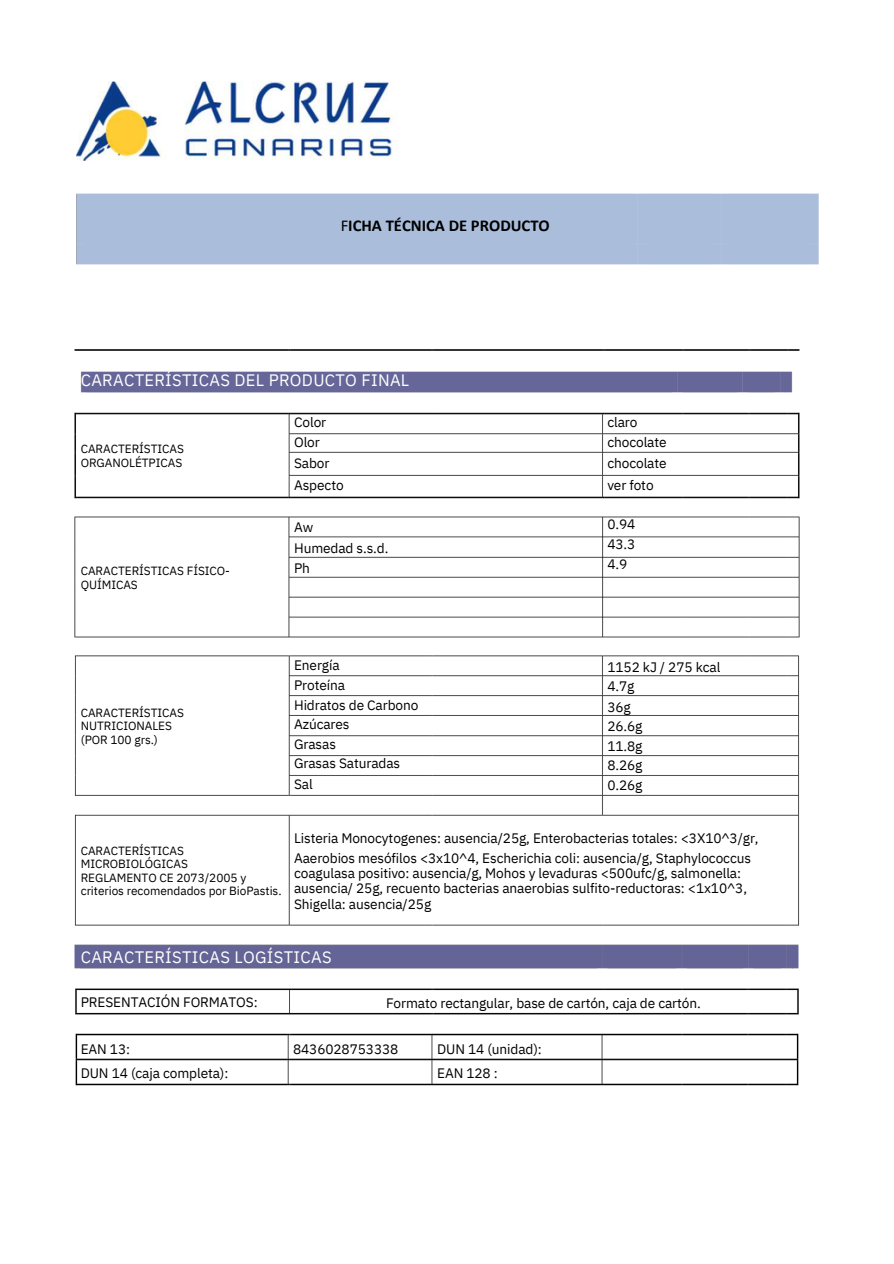
<style>
.page{position:relative;width:894px;height:1264px;background:#fff}
.page>*{position:absolute;margin:0;border:0;box-sizing:border-box;transform-origin:0 0}
.t1{font:16.5px "IBM Plex Sans";letter-spacing:.02em;color:#fff}
.t2{font:700 16.5px "Calibri";color:#000}
.t3{font:13.65px/20.2px "IBM Plex Sans";letter-spacing:-.01em;color:#000}
.t4{font:11.85px/13.5px "IBM Plex Sans";letter-spacing:-.005em;color:#000}
.s1{font-weight:400}
</style>
<div class="page">
<img style="left:74px;top:349px;width:726px;height:2px">
<img style="left:80px;top:371px;width:713px;height:22px">
<img style="left:74px;top:944px;width:725px;height:25px">
<img style="left:74px;top:412px;width:726px;height:87px">
<img style="left:75px;top:988px;width:724px;height:27px">
<img style="left:75px;top:1033px;width:724px;height:53px">
<img style="left:74px;top:516px;width:726px;height:122px">
<img style="left:74px;top:655px;width:726px;height:271px">
<img style="left:76px;top:81px;width:322px;height:79px">
<p class="t2" style="left:340px;top:219px;width:210px"><span class="s1">F</span>ICHA TÉCNICA DE PRODUCTO</p>
<p class="t1" style="left:81px;top:369px;width:330px">CARACTERÍSTICAS DEL PRODUCTO FINAL</p>
<p class="t4" style="left:81px;top:442px;width:105px">CARACTERÍSTICAS<br>ORGANOLÉTPICAS</p>
<h3 class="t3" style="left:294px;top:412px;width:37px">Color<br>Olor<br>Sabor</h3>
<p class="t3" style="left:294px;top:475px;width:51px">Aspecto</p>
<h3 class="t3" style="left:607px;top:412px;width:61px">claro chocolate chocolate</h3>
<h3 class="t3" style="left:607px;top:475px;width:48px">ver foto</h3>
<p class="t4" style="left:81px;top:564px;width:151px">CARACTERÍSTICAS FÍSICO-<br>QUÍMICAS</p>
<p class="t3" style="left:294px;top:517px;width:96px">Aw<br>Humedad s.s.d.<br>Ph</p>
<h2 class="t3" style="left:607px;top:513px;width:30px">0.94<br>43.3</h2>
<p class="t3" style="left:607px;top:554px;width:21px">4.9</p>
<p class="t4" style="left:81px;top:705px;width:105px">CARACTERÍSTICAS<br>NUTRICIONALES (POR 100 grs.)</p>
<p class="t4" style="left:81px;top:843px;width:202px">CARACTERÍSTICAS<br>MICROBIOLÓGICAS<br>REGLAMENTO CE 2073/2005 y criterios recomendados por BioPastis.</p>
<p class="t3" style="left:294px;top:655px;width:126px;line-height:19.5px">Energía<br>Proteína<br>Hidratos de Carbono<br>Azúcares<br>Grasas<br>Grasas Saturadas</p>
<h3 class="t3" style="left:294px;top:773px;width:20px">Sal</h3>
<p class="t3" style="left:607px;top:657px;width:115px;line-height:19.6px">1152 kJ / 275 kcal<br>4.7g<br>36g<br>26.6g<br>11.8g</p>
<h3 class="t3" style="left:607px;top:755px;width:37px">8.26g<br>0.26g</h3>
<h3 class="t3" style="left:294px;top:828px;width:466px;line-height:19.2px">Listeria Monocytogenes: ausencia/25g, Enterobacterias totales: &lt;3X10^3/gr,<br>Aaerobios mesófilos &lt;3x10^4, Escherichia coli: ausencia/g, Staphylococcus</h3>
<h3 class="t3" style="left:294px;top:865px;width:454px;line-height:14.7px">coagulasa positivo: ausencia/g, Mohos y levaduras &lt;500ufc/g, salmonella: ausencia/ 25g, recuento bacterias anaerobias sulfito-reductoras: &lt;1x10^3,</h3>
<h3 class="t3" style="left:294px;top:893px;width:139px">Shigella: ausencia/25g</h3>
<p class="t1" style="left:81px;top:946px;width:252px">CARACTERÍSTICAS LOGÍSTICAS</p>
<h4 class="t3" style="left:81px;top:991px;width:178px">PRESENTACIÓN FORMATOS:</h4>
<h3 class="t3" style="left:81px;top:1037px;width:149px;line-height:23.7px">EAN 13:<br>DUN 14 (caja completa):</h3>
<p class="t3" style="left:386px;top:992px;width:316px">Formato rectangular, base de cartón, caja de cartón.</p>
<p class="t3" style="left:293px;top:1038px;width:107px">8436028753338</p>
<h3 class="t3" style="left:437px;top:1037px;width:106px;line-height:23.7px">DUN 14 (unidad):<br>EAN 128 :</h3>
</div>
